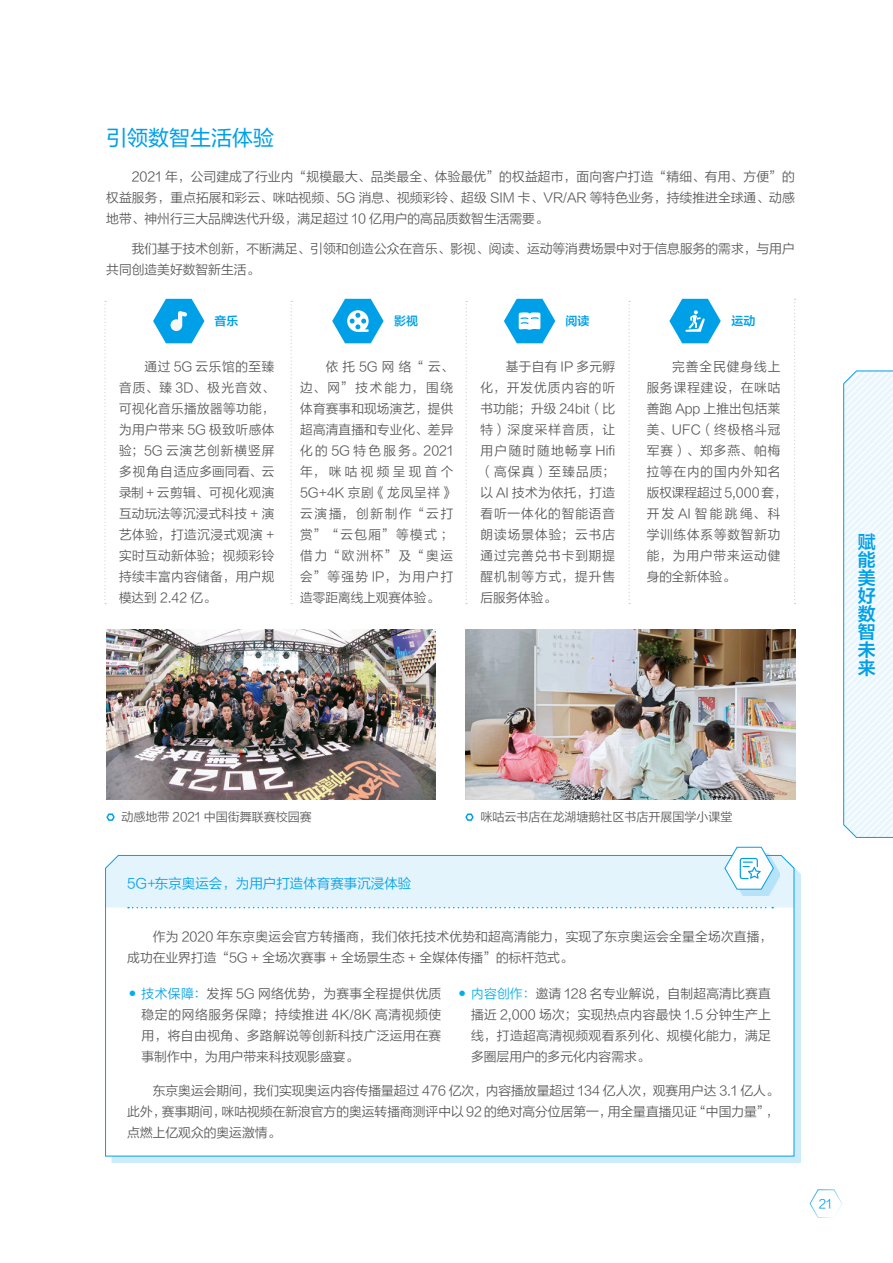
<style>
.page{position:relative;width:893px;height:1263px;background:#fff}
.page>*{position:absolute;margin:0;border:0;box-sizing:border-box;transform-origin:0 0}
.t1{font:21px "FZLTHK GBK1 0";color:#00a0e9}
.t2{font:18px/18px "FZLTZCHK GBK1 0";color:#00a0e9;text-align:justify}
.t3{font:13.5px "FZLTXIHK GBK1 0";color:#00a0e9}
.t4{font:12.75px/21px "FZLTXIHK GBK1 0";letter-spacing:.015em;color:#595757;text-align:justify}
.t5{font:12.75px/21px "FZLTXIHK GBK1 0";letter-spacing:.065em;color:#595757}
.t6{font:12px "FZLTXIHK GBK1 0";color:#595757}
.t7{font:12px "FZLTZCHK GBK1 0";color:#00a0e9}
.t8{font:12px "FZLTXIHK GBK1 0";color:#00a0e9}
.t9{font:7.5px "FZLTXIHK GBK1 0";color:#00afec}
.s1{color:#00a0e9}
.s2{color:#00afec}
</style>
<div class="page">
<svg style="left:809px;top:1189px;width:34px;height:29px"></svg>
<svg style="left:843px;top:370px;width:50px;height:468px"></svg>
<svg style="left:794px;top:299px;width:2px;height:305px"></svg>
<svg style="left:153px;top:299px;width:51px;height:44px"></svg>
<svg style="left:332px;top:299px;width:52px;height:44px"></svg>
<svg style="left:504px;top:299px;width:51px;height:44px"></svg>
<svg style="left:669px;top:299px;width:52px;height:44px"></svg>
<div style="left:112px;top:861px;width:689px;height:302px;background:#cdecfa"></div>
<div style="left:105px;top:861px;width:690px;height:296px;background:#fff"></div>
<svg style="left:106px;top:846px;width:688px;height:62px"></svg>
<svg style="left:106px;top:813px;width:9px;height:8px"></svg>
<svg style="left:465px;top:813px;width:9px;height:8px"></svg>
<img style="left:106px;top:629px;width:330px;height:171px">
<img style="left:466px;top:629px;width:329px;height:171px">
<svg style="left:291px;top:301px;width:1px;height:303px"></svg>
<svg style="left:104px;top:301px;width:2px;height:303px"></svg>
<svg style="left:466px;top:301px;width:1px;height:303px"></svg>
<svg style="left:628px;top:301px;width:2px;height:303px"></svg>
<h1 class="t1" style="left:106px;top:127px;width:169px">引领数智生活体验</h1>
<p class="t4" style="left:106px;top:167px;width:690px;text-indent:26px">2021 年，公司建成了行业内“规模最大、品类最全、体验最优”的权益超市，面向客户打造“精细、有用、方便”的权益服务，重点拓展和彩云、咪咕视频、5G 消息、视频彩铃、超级 SIM 卡、VR/AR 等特色业务，持续推进全球通、动感地带、神州行三大品牌迭代升级，满足超过 10 亿用户的高品质数智生活需要。</p>
<p class="t4" style="left:106px;top:238px;width:690px;text-indent:26px">我们基于技术创新，不断满足、引领和创造公众在音乐、影视、阅读、运动等消费场景中对于信息服务的需求，与用户共同创造美好数智新生活。</p>
<p class="t7" style="left:214px;top:314px;width:25px">音乐</p>
<p class="t7" style="left:394px;top:314px;width:25px">影视</p>
<p class="t7" style="left:565px;top:314px;width:25px">阅读</p>
<p class="t7" style="left:731px;top:314px;width:25px">运动</p>
<p class="t4" style="left:300px;top:357px;width:155px;text-indent:26px">依托5G网络“云、边、网”技术能力，围绕体育赛事和现场演艺，提供超高清直播和专业化、差异化的 5G 特色服务。2021年，咪咕视频呈现首个5G+4K 京剧《龙凤呈祥》云演播，创新制作“云打赏”“云包厢”等模式 ；借力“欧洲杯”及“奥运会”等强势 IP，为用户打造零距离线上观赛体验。</p>
<p class="t5" style="left:647px;top:357px;width:142px;text-indent:26px">完善全民健身线上服务课程建设，在咪咕善跑 App 上推出包括莱美、UFC（终极格斗冠军赛）、郑多燕、帕梅拉等在内的国内外知名版权课程超过 5,000 套，开发AI智能跳绳、科学训练体系等数智新功能，为用户带来运动健身的全新体验。</p>
<p class="t4" style="left:119px;top:357px;width:157px;text-indent:26px">通过 5G 云乐馆的至臻音质、臻 3D、极光音效、可视化音乐播放器等功能，为用户带来 5G 极致听感体验；5G 云演艺创新横竖屏多视角自适应多画同看、云录制 + 云剪辑、可视化观演互动玩法等沉浸式科技 + 演艺体验，打造沉浸式观演 +实时互动新体验；视频彩铃持续丰富内容储备，用户规模达到 2.42 亿。</p>
<p class="t4" style="left:480px;top:357px;width:136px;text-indent:26px">基于自有 IP 多元孵化，开发优质内容的听书功能；升级 24bit（比特）深度采样音质，让用户随时随地畅享 Hifi（高保真）至臻品质；以 AI 技术为依托，打造看听一体化的智能语音朗读场景体验；云书店通过完善兑书卡到期提醒机制等方式，提升售后服务体验。</p>
<h2 class="t2" style="left:858px;top:533px;width:19px">赋能美好数智未来</h2>
<p class="t6" style="left:122px;top:811px;width:192px">动感地带 2021 中国街舞联赛校园赛</p>
<p class="t6" style="left:481px;top:811px;width:253px">咪咕云书店在龙湖塘鹅社区书店开展国学小课堂</p>
<p class="t3" style="left:127px;top:876px;width:286px">5G+ 东京奥运会，为用户打造体育赛事沉浸体验</p>
<p class="t4" style="left:127px;top:927px;width:647px;text-indent:26px">作为 2020 年东京奥运会官方转播商，我们依托技术优势和超高清能力，实现了东京奥运会全量全场次直播，成功在业界打造“5G + 全场次赛事 + 全场景生态 + 全媒体传播”的标杆范式。</p>
<p class="t4" style="left:142px;top:984px;width:301px"><span class="s1">技术保障：</span>发挥 5G 网络优势，为赛事全程提供优质稳定的网络服务保障；持续推进 4K/8K 高清视频使用，将自由视角、多路解说等创新科技广泛运用在赛事制作中，为用户带来科技观影盛宴。</p>
<p class="t4" style="left:471px;top:984px;width:301px"><span class="s2">内容创作：</span>邀请 128 名专业解说，自制超高清比赛直播近 2,000 场次；实现热点内容最快 1.5 分钟生产上线，打造超高清视频观看系列化、规模化能力，满足多圈层用户的多元化内容需求。</p>
<p class="t9" style="left:129px;top:989px;width:9px">●</p>
<p class="t9" style="left:458px;top:989px;width:9px">●</p>
<p class="t4" style="left:127px;top:1081px;width:653px;text-indent:26px">东京奥运会期间，我们实现奥运内容传播量超过 476 亿次，内容播放量超过 134 亿人次，观赛用户达 3.1 亿人。此外，赛事期间，咪咕视频在新浪官方的奥运转播商测评中以 92 的绝对高分位居第一，用全量直播见证“中国力量”，点燃上亿观众的奥运激情。</p>
<p class="t8" style="left:819px;top:1197px;width:15px">21</p>
</div>
